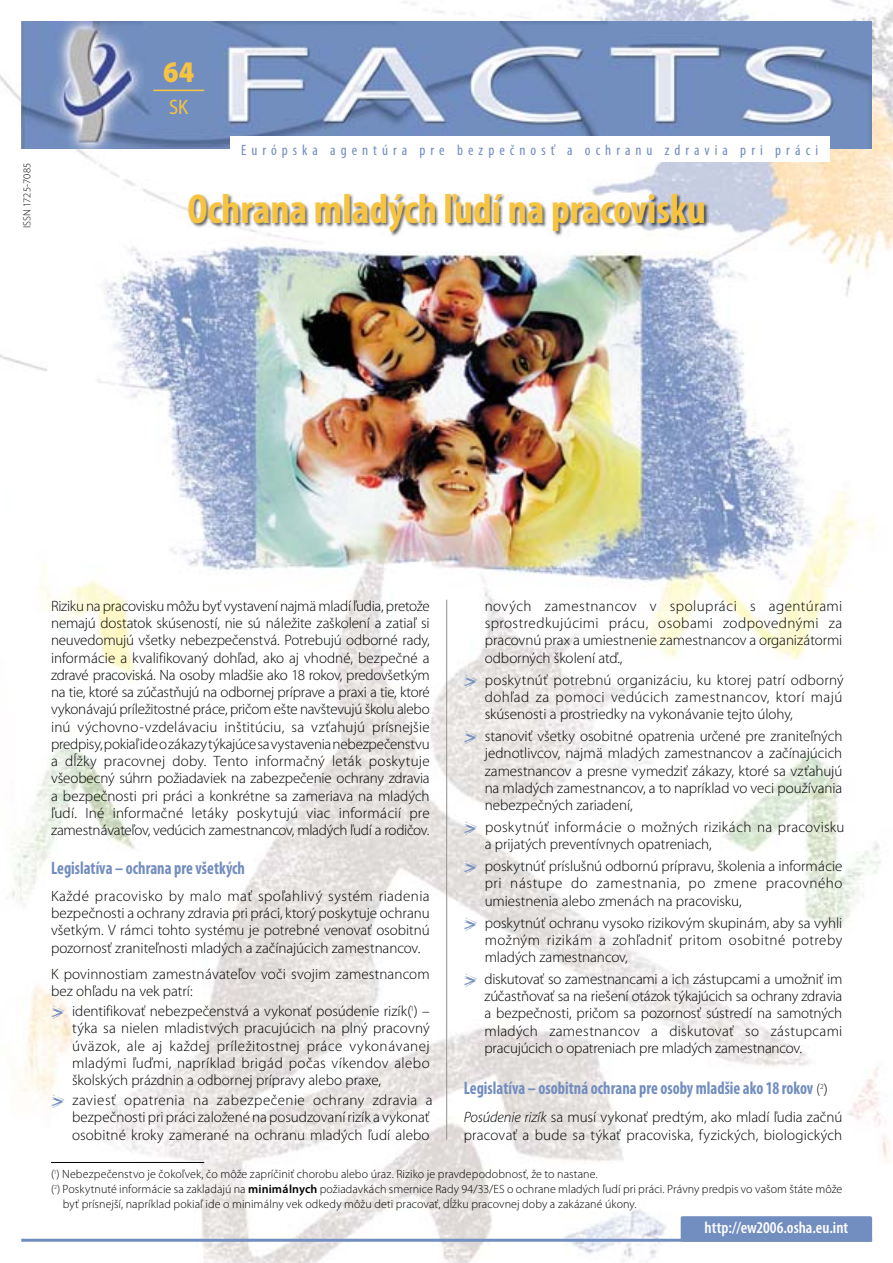
<style>
.page{position:relative;width:893px;height:1263px;background:#fff}
.page>*{position:absolute;margin:0;border:0;box-sizing:border-box;transform-origin:0 0}
.t1{font:700 condensed 42px "Myriad Pro";color:#f7c442}
.t2{font:900 30px "Myriad Pro";color:#f7c442;scale:.9 1}
.t3{font:21px "Myriad Pro";color:#f7c442;scale:.88 1}
.t4{font:700 condensed 18px "Myriad Pro";color:#728dbf;scale:.9 1}
.t5{font:600 condensed 16.5px "Myriad Pro";color:#fff}
.t6{font:300 15px/17.2px "Myriad Pro";color:#000;text-align:justify}
.t7{font:condensed 15px "Myriad Pro";letter-spacing:.335em;color:#728dbf}
.t8{font:300 12px "Myriad Pro";letter-spacing:.01em;color:#000}
.t9{font:300 10.5px "Myriad Pro";color:#000}
.s1{font-weight:300;font-stretch:normal;font-size:15px;color:#000}
.s2{font-style:italic}
.s3{font-weight:600}
</style>
<div class="page">
<img style="left:0;top:0;width:892px;height:1263px">
<hr style="left:21px;top:1239px;width:851px;height:3px;background:#728dbf">
<img style="left:188px;top:193px;width:520px;height:44px">
<hr style="left:446px;top:600px;width:1px;height:540px;background:#909090">
<hr style="left:51px;top:1162px;width:153px;height:1px;background:#000">
<img style="left:21px;top:21px;width:850px;height:128px">
<div style="left:680px;top:1216px;width:192px;height:26px;background:#728dbf;border-radius:2px"></div>
<hr style="left:153px;top:90px;width:51px;height:1px;background:#f7c442">
<div style="left:230px;top:136px;width:599px;height:26px;background:#fff"></div>
<p class="t9" style="left:23px;top:228px;width:66px;rotate:-90deg">ISSN 1725-7085</p>
<h2 class="t2" style="left:163px;top:61px;width:36px">64</h2>
<h3 class="t3" style="left:169px;top:99px;width:23px">SK</h3>
<p class="t7" style="left:241px;top:144px;width:578px">Európska agentúra pre bezpečnosť a ochranu zdravia pri práci</p>
<h1 class="t1" style="left:187px;top:193px;width:520px">Ochrana mladých ľudí na pracovisku</h1>
<p class="t6" style="left:51px;top:599px;width:380px">Riziku na pracovisku môžu byť vystavení najmä mladí ľudia, pretože nemajú dostatok skúseností, nie sú náležite zaškolení a zatiaľ si neuvedomujú všetky nebezpečenstvá. Potrebujú odborné rady, informácie a kvalifikovaný dohľad, ako aj vhodné, bezpečné a zdravé pracoviská. Na osoby mladšie ako 18 rokov, predovšetkým na tie, ktoré sa zúčastňujú na odbornej príprave a praxi a tie, ktoré vykonávajú príležitostné práce, pričom ešte navštevujú školu alebo inú výchovno-vzdelávaciu inštitúciu, sa vzťahujú prísnejšie predpisy, pokiaľ ide o zákazy týkajúce sa vystavenia nebezpečenstvu a dĺžky pracovnej doby. Tento informačný leták poskytuje všeobecný súhrn požiadaviek na zabezpečenie ochrany zdravia a bezpečnosti pri práci a konkrétne sa zameriava na mladých ľudí. Iné informačné letáky poskytujú viac informácií pre zamestnávateľov, vedúcich zamestnancov, mladých ľudí a rodičov.</p>
<p class="t4" style="left:51px;top:862px;width:217px">Legislatíva – ochrana pre všetkých</p>
<p class="t6" style="left:51px;top:889px;width:380px">Každé pracovisko by malo mať spoľahlivý systém riadenia bezpečnosti a ochrany zdravia pri práci, ktorý poskytuje ochranu všetkým. V rámci tohto systému je potrebné venovať osobitnú pozornosť zraniteľnosti mladých a začínajúcich zamestnancov.</p>
<p class="t6" style="left:51px;top:967px;width:380px">K povinnostiam zamestnávateľov voči svojim zamestnancom bez ohľadu na vek patrí:</p>
<p class="t6" style="left:72px;top:1004px;width:359px;text-indent:-21px"><sub>&gt;</sub> identifikovať nebezpečenstvá a vykonať posúdenie rizík(<sup>1</sup>) – týka sa nielen mladistvých pracujúcich na plný pracovný úväzok, ale aj každej príležitostnej práce vykonávanej mladými ľuďmi, napríklad brigád počas víkendov alebo školských prázdnin a odbornej prípravy alebo praxe,</p>
<p class="t6" style="left:72px;top:1093px;width:362px;text-align:left;text-indent:-21px"><sub>&gt;</sub> zaviesť opatrenia na zabezpečenie ochrany zdravia a bezpečnosti pri práci založené na posudzovaní rizík a vykonať osobitné kroky zamerané na ochranu mladých ľudí alebo</p>
<p class="t6" style="left:484px;top:599px;width:359px">nových zamestnancov v spolupráci s agentúrami sprostredkujúcimi prácu, osobami zodpovednými za pracovnú prax a umiestnenie zamestnancov a organizátormi odborných školení atď.,</p>
<p class="t6" style="left:484px;top:672px;width:360px;text-indent:-21px"><sub>&gt;</sub> poskytnúť potrebnú organizáciu, ku ktorej patrí odborný dohľad za pomoci vedúcich zamestnancov, ktorí majú skúsenosti a prostriedky na vykonávanie tejto úlohy,</p>
<p class="t6" style="left:484px;top:729px;width:359px;text-indent:-21px"><sub>&gt;</sub> stanoviť všetky osobitné opatrenia určené pre zraniteľných jednotlivcov, najmä mladých zamestnancov a začínajúcich zamestnancov a presne vymedziť zákazy, ktoré sa vzťahujú na mladých zamestnancov, a to napríklad vo veci používania nebezpečných zariadení,</p>
<p class="t6" style="left:484px;top:820px;width:361px;text-indent:-21px"><sub>&gt;</sub> poskytnúť informácie o možných rizikách na pracovisku a prijatých preventívnych opatreniach,</p>
<p class="t6" style="left:484px;top:859px;width:359px;text-indent:-21px"><sub>&gt;</sub> poskytnúť príslušnú odbornú prípravu, školenia a informácie pri nástupe do zamestnania, po zmene pracovného umiestnenia alebo zmenách na pracovisku,</p>
<p class="t6" style="left:484px;top:915px;width:359px;text-indent:-21px"><sub>&gt;</sub> poskytnúť ochranu vysoko rizikovým skupinám, aby sa vyhli možným rizikám a zohľadniť pritom osobitné potreby mladých zamestnancov,</p>
<p class="t6" style="left:484px;top:972px;width:359px;text-indent:-21px"><sub>&gt;</sub> diskutovať so zamestnancami a ich zástupcami a umožniť im zúčastňovať sa na riešení otázok týkajúcich sa ochrany zdravia a bezpečnosti, pričom sa pozornosť sústredí na samotných mladých zamestnancov a diskutovať so zástupcami pracujúcich o opatreniach pre mladých zamestnancov.</p>
<p class="t4" style="left:463px;top:1081px;width:406px">Legislatíva – osobitná ochrana pre osoby mladšie ako 18 rokov <span class="s1">(</span><sup>2</sup><span class="s1">)</span></p>
<p class="t6" style="left:463px;top:1110px;width:380px"><span class="s2">Posúdenie rizík</span> sa musí vykonať predtým, ako mladí ľudia začnú pracovať a bude sa týkať pracoviska, fyzických, biologických</p>
<p class="t8" style="left:51px;top:1169px;width:548px">(<sup>1</sup>) Nebezpečenstvo je čokoľvek, čo môže zapríčiniť chorobu alebo úraz. Riziko je pravdepodobnosť, že to nastane.</p>
<p class="t8" style="left:51px;top:1184px;width:792px">(<sup>2</sup>) Poskytnuté informácie sa zakladajú na <span class="s3">minimálnych</span> požiadavkách smernice Rady 94/33/ES o ochrane mladých ľudí pri práci. Právny predpis vo vašom štáte môže</p>
<p class="t8" style="left:63px;top:1199px;width:575px">byť prísnejší, napríklad pokiaľ ide o minimálny vek odkedy môžu deti pracovať, dĺžku pracovnej doby a zakázané úkony.</p>
<p class="t5" style="left:704px;top:1222px;width:145px">http://ew2006.osha.eu.int</p>
</div>
